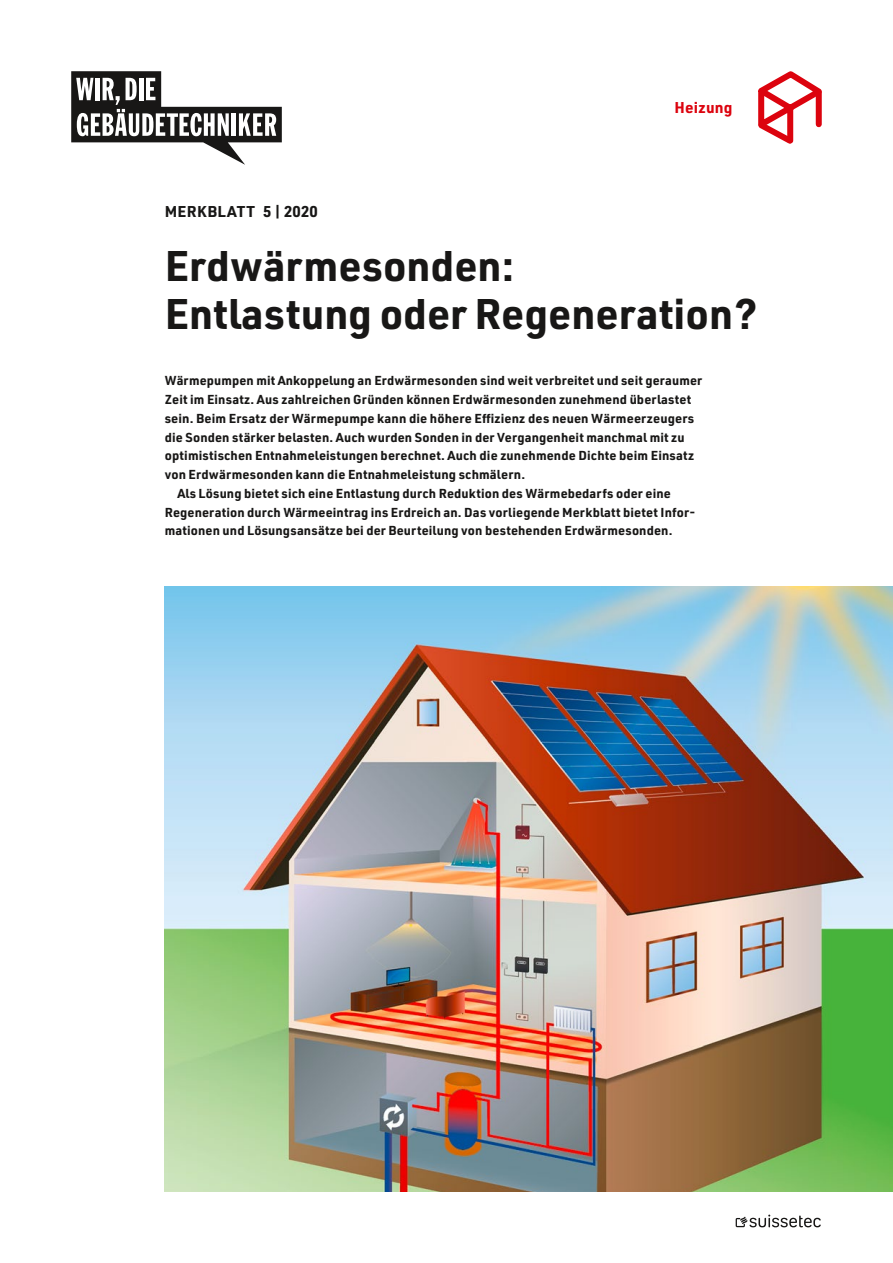
<style>
.page{position:relative;width:893px;height:1263px;background:#fff}
.page>*{position:absolute;margin:0;border:0;box-sizing:border-box;transform-origin:0 0}
.t1{font:700 42px/48px "URWDIN";color:#181716}
.t2{font:700 15.3px "URWDIN";letter-spacing:.02em;color:#181716}
.t3{font:700 15.3px "URWDIN";letter-spacing:.015em;color:#dc030e}
.t4{font:700 12.75px "URWDIN";letter-spacing:.01em;color:#181716}
</style>
<div class="page">
<svg style="left:736px;top:1214px;width:85px;height:13px"></svg>
<svg style="left:71px;top:71px;width:211px;height:94px"></svg>
<img style="left:165px;top:586px;width:728px;height:606px">
<svg style="left:758px;top:71px;width:64px;height:73px"></svg>
<p class="t2" style="left:165px;top:201px;width:154px">MERKBLATT 5 | 2020</p>
<p class="t3" style="left:674px;top:97px;width:60px">Heizung</p>
<h1 class="t1" style="left:165px;top:240px;width:594px">Erdwärmesonden:<br>Entlastung oder Regeneration?</h1>
<p class="t4" style="left:165px;top:372px;width:539px">Wärmepumpen mit Ankoppelung an Erdwärmesonden sind weit verbreitet und seit geraumer</p>
<p class="t4" style="left:165px;top:391px;width:528px">Zeit im Einsatz. Aus zahlreichen Gründen können Erdwärmesonden zunehmend überlastet</p>
<p class="t4" style="left:165px;top:410px;width:531px">sein. Beim Ersatz der Wärmepumpe kann die höhere Effizienz des neuen Wärmeerzeugers</p>
<p class="t4" style="left:165px;top:428px;width:521px">die Sonden stärker belasten. Auch wurden Sonden in der Vergangenheit manchmal mit zu</p>
<p class="t4" style="left:165px;top:447px;width:531px">optimistischen Entnahmeleistungen berechnet. Auch die zunehmende Dichte beim Einsatz</p>
<p class="t4" style="left:165px;top:466px;width:362px">von Erdwärmesonden kann die Entnahmeleistung schmälern.</p>
<p class="t4" style="left:178px;top:485px;width:495px">Als Lösung bietet sich eine Entlastung durch Reduktion des Wärmebedarfs oder eine</p>
<p class="t4" style="left:165px;top:503px;width:532px">Regeneration durch Wärmeeintrag ins Erdreich an. Das vorliegende Merkblatt bietet Infor-</p>
<p class="t4" style="left:165px;top:522px;width:509px">mationen und Lösungsansätze bei der Beurteilung von bestehenden Erdwärmesonden.</p>
</div>
